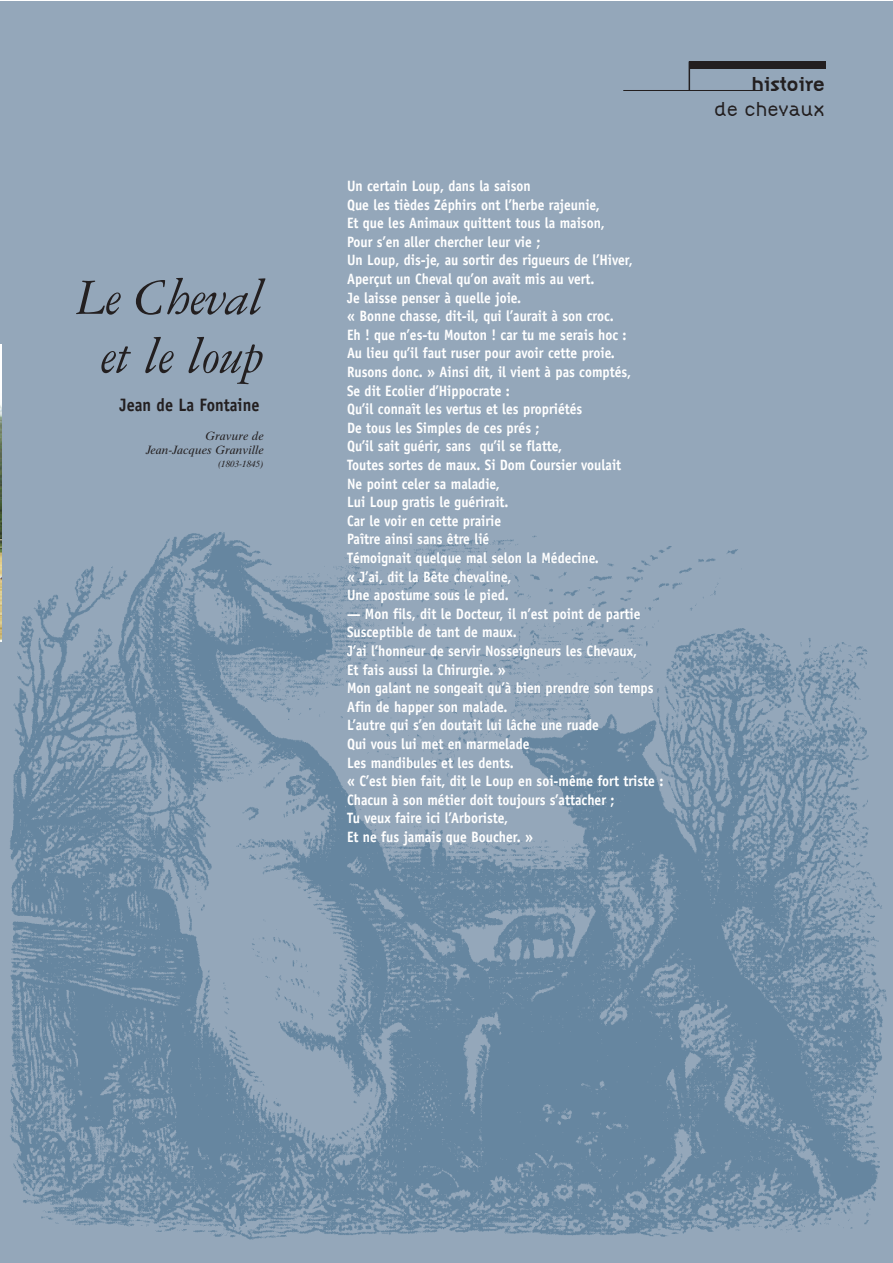
<style>
.page{position:relative;width:893px;height:1263px;background:#fff}
.page>*{position:absolute;margin:0;border:0;box-sizing:border-box;transform-origin:0 0}
.t1{font:italic 54px/58.5px "Garamond Three";letter-spacing:-.01em;color:#231f20;text-align:center}
.t2{font:300 21px "Citizen";letter-spacing:-.03em;color:#231f20}
.t3{font:700 21px "Citizen";letter-spacing:-.04em;color:#231f20}
.t4{font:700 18px "Officina Sans";color:#231f20;scale:.9 1}
.t5{font:700 15px/18.6px "Officina Sans";color:#fff;scale:.9 1}
.t6{font:italic 12px/13.5px "Times Ten";color:#231f20;text-align:right}
.t7{font:italic 9px "Times Ten";color:#231f20}
</style>
<div class="page">
<div style="left:0;top:1px;width:892px;height:1262px;background:#94a7ba"></div>
<img style="left:0;top:532px;width:887px;height:708px">
<div style="left:690px;top:61px;width:136px;height:7px;background:#231f20"></div>
<svg style="left:689px;top:61px;width:1px;height:29px"></svg>
<hr style="left:623px;top:90px;width:138px;height:1px;background:#231f20">
<img style="left:0;top:344px;width:2px;height:297px">
<h1 class="t1" style="left:76px;top:269px;width:189px">Le Cheval et le loup</h1>
<p class="t4" style="left:120px;top:394px;width:157px">Jean de La Fontaine</p>
<p class="t6" style="left:146px;top:429px;width:119px">Gravure de<br>Jean-Jacques Granville</p>
<p class="t7" style="left:218px;top:459px;width:47px">(1803-1845)</p>
<p class="t5" style="left:347px;top:176px;width:319px">Un certain Loup, dans la saison<br>Que les tièdes Zéphirs ont l’herbe rajeunie,<br>Et que les Animaux quittent tous la maison, Pour s’en aller chercher leur vie ;<br>Un Loup, dis-je, au sortir des rigueurs de l’Hiver, Aperçut un Cheval qu’on avait mis au vert.<br>Je laisse penser à quelle joie.<br>« Bonne chasse, dit-il, qui l’aurait à son croc.<br>Eh ! que n’es-tu Mouton ! car tu me serais hoc :<br>Au lieu qu’il faut ruser pour avoir cette proie.<br>Rusons donc. » Ainsi dit, il vient à pas comptés, Se dit Ecolier d’Hippocrate :<br>Qu’il connaît les vertus et les propriétés<br>De tous les Simples de ces prés ;<br>Qu’il sait guérir, sans qu’il se flatte,<br>Toutes sortes de maux. Si Dom Coursier voulait Ne point celer sa maladie,<br>Lui Loup gratis le guérirait.<br>Car le voir en cette prairie<br>Paître ainsi sans être lié<br>Témoignait quelque mal selon la Médecine.<br>« J’ai, dit la Bête chevaline,<br>Une apostume sous le pied.</p>
<p class="t5" style="left:347px;top:604px;width:353px">— Mon fils, dit le Docteur, il n’est point de partie Susceptible de tant de maux.<br>J’ai l’honneur de servir Nosseigneurs les Chevaux,<br>Et fais aussi la Chirurgie. »<br>Mon galant ne songeait qu’à bien prendre son temps Afin de happer son malade.<br>L’autre qui s’en doutait lui lâche une ruade<br>Qui vous lui met en marmelade<br>Les mandibules et les dents.<br>« C’est bien fait, dit le Loup en soi-même fort triste :<br>Chacun à son métier doit toujours s’attacher ;<br>Tu veux faire ici l’Arboriste,<br>Et ne fus jamais que Boucher. »</p>
<h2 class="t3" style="left:751px;top:71px;width:75px">histoire</h2>
<h2 class="t2" style="left:714px;top:97px;width:113px">de chevaux</h2>
</div>
